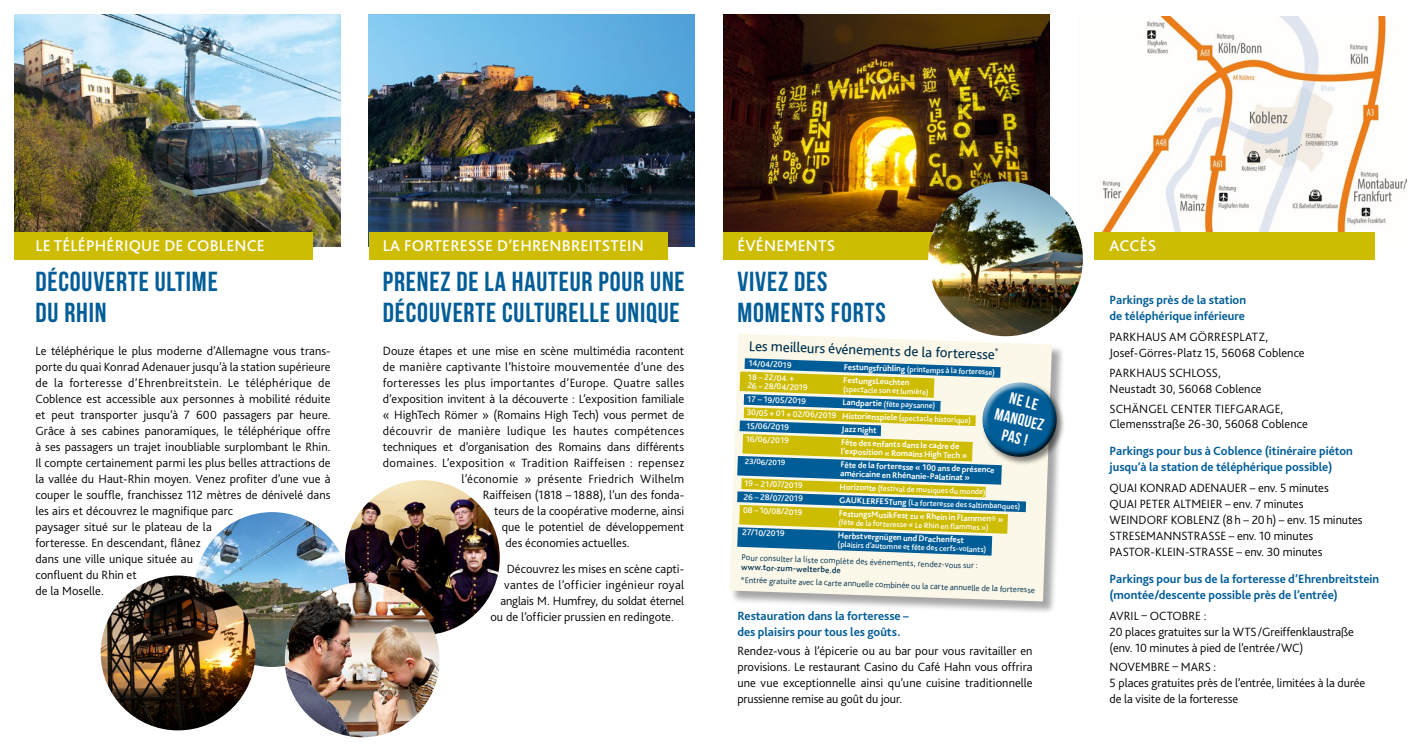
<style>
.page{position:relative;width:1418px;height:745px;background:#fff}
.page>*{position:absolute;margin:0;border:0;box-sizing:border-box;transform-origin:0 0}
.t1{font:27.5px/30px "Bebas Neue";letter-spacing:.03em;color:#005d97}
.t2{font:500 16.25px "Bliss 2";letter-spacing:.01em;color:#fff}
.t3{font:16.25px/18.8px "Bebas Neue";color:#fff;text-align:center}
.t4{font:15.12px "Bebas Neue";color:#fff}
.t5{font:14.62px "Bliss 2";color:#00304d}
.t6{font:300 12.5px/15.9px "Bliss 2";letter-spacing:.005em;color:#000}
.t7{font:700 12.5px/16px "Bliss 2";color:#005d97}
.t8{font:300 12.5px "Bliss 2";letter-spacing:.025em;color:#000}
.t9{font:300 12.5px "Bliss 2";letter-spacing:.03em;color:#000}
.t10{font:700 8.75px/8.8px "Bliss 2";color:#fff}
.t11{font:300 8.75px "Bliss 2";color:#00304d}
.t12{font:500 8.75px "Bliss 2";color:#fff}
.t13{font:500 8.75px "Bliss 2";color:#00304d}
.t14{font:500 8.12px/13.4px "Bliss 2";color:#fff}
.s1{font-weight:700;font-size:8.75px}
.s2{font-size:8.75px}
</style>
<div class="page">
<img style="left:723px;top:14px;width:326px;height:218px">
<img style="left:369px;top:14px;width:325px;height:232px">
<img style="left:14px;top:14px;width:326px;height:232px">
<img style="left:345px;top:480px;width:155px;height:154px;border-radius:77px">
<img style="left:1076px;top:16px;width:330px;height:237px">
<div style="left:369px;top:232px;width:298px;height:27px;background:#cebc00"></div>
<div style="left:723px;top:232px;width:298px;height:27px;background:#cebc00"></div>
<div style="left:14px;top:232px;width:299px;height:27px;background:#cebc00"></div>
<img style="left:928px;top:181px;width:154px;height:155px;border-radius:77px">
<div style="left:1094px;top:232px;width:280px;height:27px;background:#cebc00"></div>
<img style="left:195px;top:511px;width:154px;height:155px;border-radius:77px">
<img style="left:101px;top:575px;width:154px;height:155px;border-radius:77px">
<img style="left:285px;top:582px;width:154px;height:154px;border-radius:77px">
<div style="left:730px;top:334px;width:334px;height:280px;background:#000;opacity:.35"></div>
<svg style="left:730px;top:333px;width:321px;height:268px;background:#f4f1e5"></svg>
<svg style="left:737px;top:358px;width:289px;height:197px;background:#8ea978"></svg>
<div style="left:980px;top:381px;width:85px;height:84px;background:#000;opacity:.48"></div>
<div style="left:975px;top:375px;width:81px;height:65px;background:#fff;opacity:.75"></div>
<div style="left:981px;top:393px;width:82px;height:64px;background:#000;opacity:.75"></div>
<h2 class="t2" style="left:35px;top:236px;width:231px">LE TÉLÉPHÉRIQUE DE COBLENCE</h2>
<h1 class="t1" style="left:35px;top:266px;width:184px">DÉCOUVERTE ULTIME<br>DU RHIN</h1>
<h2 class="t2" style="left:383px;top:236px;width:262px">LA FORTERESSE D’EHRENBREITSTEIN</h2>
<h1 class="t1" style="left:383px;top:266px;width:303px">PRENEZ DE LA HAUTEUR POUR UNE<br>DÉCOUVERTE CULTURELLE UNIQUE</h1>
<h2 class="t2" style="left:737px;top:236px;width:99px">ÉVÉNEMENTS</h2>
<h1 class="t1" style="left:737px;top:266px;width:150px">VIVEZ DES<br>MOMENTS FORTS</h1>
<p class="t5" style="left:749px;top:336px;width:251px;rotate:2deg">Les meilleurs événements de la forteresse<sup>*</sup></p>
<p class="t12" style="left:748px;top:358px;width:45px;rotate:2deg">14/04/2019</p>
<p class="t14" style="left:844px;top:360px;width:153px;rotate:2deg"><span class="s1">Festungsfrühling</span> (printemps à la forteresse)</p>
<p class="t12" style="left:748px;top:371px;width:48px;rotate:2deg">18 – 22/04. +</p>
<p class="t10" style="left:843px;top:375px;width:68px;rotate:2deg">FestungsLeuchten</p>
<p class="t12" style="left:747px;top:380px;width:62px;rotate:2deg">26 – 28/04/2019</p>
<p class="t14" style="left:843px;top:382px;width:87px;rotate:2deg">(spectacle son et lumière)</p>
<p class="t12" style="left:747px;top:393px;width:61px;rotate:2deg">17 – 19/05/2019</p>
<p class="t6" style="left:35px;top:343px;width:297px">Le téléphérique le plus moderne d’Allemagne vous trans&shy;porte du quai Konrad Adenauer jusqu’à la station supérieure de la forteresse d’Ehrenbreitstein. Le téléphérique de Coblence est accessible aux personnes à mobilité réduite et peut transporter jusqu’à 7 600 passagers par heure.<br>Grâce à ses cabines panoramiques, le téléphérique offre à ses passagers un trajet inoubliable surplombant le Rhin.<br>Il compte certainement parmi les plus belles attractions de la vallée du Haut-Rhin moyen. Venez profiter d’une vue à couper le souffle, franchissez 112 mètres de dénivelé dans les airs et découvrez le magnifique parc<br>paysager situé sur le plateau de la<br>forteresse. En descendant, flânez<br>dans une ville unique située au<br>confluent du Rhin et<br>de la Moselle.</p>
<p class="t6" style="left:383px;top:343px;width:303px">Douze étapes et une mise en scène multimédia racontent</p>
<p class="t8" style="left:383px;top:359px;width:303px">de manière captivante l’histoire mouvementée d’une des</p>
<p class="t8" style="left:383px;top:375px;width:303px">forteresses les plus importantes d’Europe. Quatre salles</p>
<p class="t6" style="left:383px;top:390px;width:303px">d’exposition invitent à la découverte : L’exposition familiale</p>
<p class="t6" style="left:383px;top:406px;width:303px">« HighTech Römer » (Romains High Tech) vous permet de</p>
<p class="t9" style="left:383px;top:423px;width:303px">découvrir de manière ludique les hautes compétences</p>
<p class="t6" style="left:383px;top:438px;width:303px">techniques et d’organisation des Romains dans différents</p>
<p class="t9" style="left:383px;top:455px;width:303px">domaines. L’exposition « Tradition Raiffeisen : repensez</p>
<p class="t8" style="left:461px;top:471px;width:224px">l’économie » présente Friedrich Wilhelm</p>
<p class="t6" style="left:483px;top:486px;width:203px">Raiffeisen (1818 – 1888), l’un des fonda-</p>
<p class="t6" style="left:494px;top:502px;width:191px">teurs de la coopérative moderne, ainsi</p>
<p class="t6" style="left:501px;top:518px;width:184px">que le potentiel de développement</p>
<p class="t6" style="left:505px;top:534px;width:126px">des économies actuelles.</p>
<p class="t6" style="left:506px;top:560px;width:179px">Découvrez les mises en scène capti-</p>
<p class="t8" style="left:504px;top:577px;width:182px">vantes de l’officier ingénieur royal</p>
<p class="t6" style="left:500px;top:592px;width:185px">anglais M. Humfrey, du soldat éternel</p>
<p class="t6" style="left:490px;top:608px;width:185px">ou de l’officier prussien en redingote.</p>
<p class="t7" style="left:737px;top:607px;width:173px">Restauration dans la forteresse – des plaisirs pour tous les goûts.</p>
<p class="t6" style="left:737px;top:641px;width:297px;text-align:justify">Rendez-vous à l’épicerie ou au bar pour vous ravitailler en provisions. Le restaurant Casino du Café Hahn vous offrira une vue exceptionnelle ainsi qu’une cuisine traditionnelle prussienne remise au goût du jour.</p>
<h2 class="t3" style="left:1001px;top:385px;width:52px;rotate:14deg">NE LE<br>MANQUEZ<br>PAS !</h2>
<p class="t14" style="left:747px;top:392px;width:226px;text-indent:96px;rotate:2deg"><span class="s1">Landpartie</span> (fête paysanne)<br><span class="s2">30/05 + 01 + 02/06/2019</span> <span class="s1">Historienspiele</span> (spectacle historique)</p>
<p class="t12" style="left:746px;top:420px;width:45px;rotate:2deg">15/06/2019</p>
<p class="t10" style="left:841px;top:424px;width:37px;rotate:2deg">Jazz night</p>
<p class="t12" style="left:745px;top:433px;width:45px;rotate:2deg">16/06/2019</p>
<p class="t10" style="left:841px;top:437px;width:128px;rotate:2deg">Fête des enfants dans le cadre de l’exposition « Romains High Tech »</p>
<p class="t14" style="left:745px;top:454px;width:42px;rotate:2deg">23/06/2019</p>
<p class="t10" style="left:840px;top:459px;width:156px;rotate:2deg">Fête de la forteresse « 100 ans de présence américaine en Rhénanie-Palatinat »</p>
<p class="t12" style="left:744px;top:477px;width:60px;rotate:2deg">19 – 21/07/2019</p>
<p class="t14" style="left:840px;top:479px;width:148px;rotate:2deg"><span class="s1">Horizonte</span> (festival de musiques du monde)</p>
<p class="t12" style="left:743px;top:491px;width:61px;rotate:2deg">26 – 28/07/2019</p>
<p class="t14" style="left:839px;top:493px;width:183px;rotate:2deg"><span class="s1">GAUKLERFESTung</span> (La forteresse des saltimbanques)</p>
<p class="t12" style="left:743px;top:504px;width:61px;rotate:2deg">08 – 10/08/2019</p>
<p class="t10" style="left:839px;top:508px;width:166px;rotate:2deg">FestungsMusikFest zu « Rhein in Flammen® »</p>
<p class="t14" style="left:838px;top:515px;width:152px;rotate:2deg">(fête de la forteresse « Le Rhin en fl ammes »)</p>
<p class="t12" style="left:742px;top:526px;width:44px;rotate:2deg">27/10/2019</p>
<p class="t10" style="left:838px;top:530px;width:127px;rotate:2deg">Herbstvergnügen und Drachenfest</p>
<p class="t14" style="left:838px;top:537px;width:150px;rotate:2deg">(plaisirs d’automne et fête des cerfs-volants)</p>
<p class="t11" style="left:741px;top:551px;width:238px;rotate:2deg">Pour consulter la liste complète des événements, rendez-vous sur :</p>
<p class="t13" style="left:741px;top:561px;width:101px;rotate:2deg">www.tor-zum-welterbe.de</p>
<p class="t11" style="left:741px;top:574px;width:296px;rotate:2deg">*Entrée gratuite avec la carte annuelle combinée ou la carte annuelle de la forteresse</p>
<p class="t4" style="left:940px;top:403px;width:61px;rotate:14deg">VERPASSEN!</p>
<h2 class="t2" style="left:1109px;top:236px;width:48px">ACCÈS</h2>
<p class="t7" style="left:1109px;top:291px;width:138px">Parkings près de la station de téléphérique inférieure</p>
<p class="t6" style="left:1109px;top:328px;width:197px">PARKHAUS AM GÖRRESPLATZ,<br>Josef-Görres-Platz 15, 56068 Coblence</p>
<p class="t6" style="left:1109px;top:364px;width:154px">PARKHAUS SCHLOSS,<br>Neustadt 30, 56068 Coblence</p>
<p class="t6" style="left:1109px;top:400px;width:200px">SCHÄNGEL CENTER TIEFGARAGE,<br>Clemensstraße 26-30, 56068 Coblence</p>
<p class="t7" style="left:1109px;top:442px;width:245px">Parkings pour bus à Coblence (itinéraire piéton jusqu’à la station de téléphérique possible)</p>
<p class="t6" style="left:1109px;top:479px;width:254px">QUAI KONRAD ADENAUER – env. 5 minutes<br>QUAI PETER ALTMEIER – env. 7 minutes WEINDORF KOBLENZ (8 h – 20 h) – env. 15 minutes STRESEMANNSTRASSE – env. 10 minutes PASTOR-KLEIN-STRASSE – env. 30 minutes</p>
<p class="t7" style="left:1109px;top:570px;width:271px">Parkings pour bus de la forteresse d’Ehrenbreitstein (montée/descente possible près de l’entrée)</p>
<p class="t6" style="left:1109px;top:607px;width:246px">AVRIL – OCTOBRE :<br>20 places gratuites sur la WTS/Greiffenklaustraße (env. 10 minutes à pied de l’entrée /WC)</p>
<p class="t6" style="left:1109px;top:657px;width:257px">NOVEMBRE – MARS :<br>5 places gratuites près de l’entrée, limitées à la durée de la visite de la forteresse</p>
</div>
